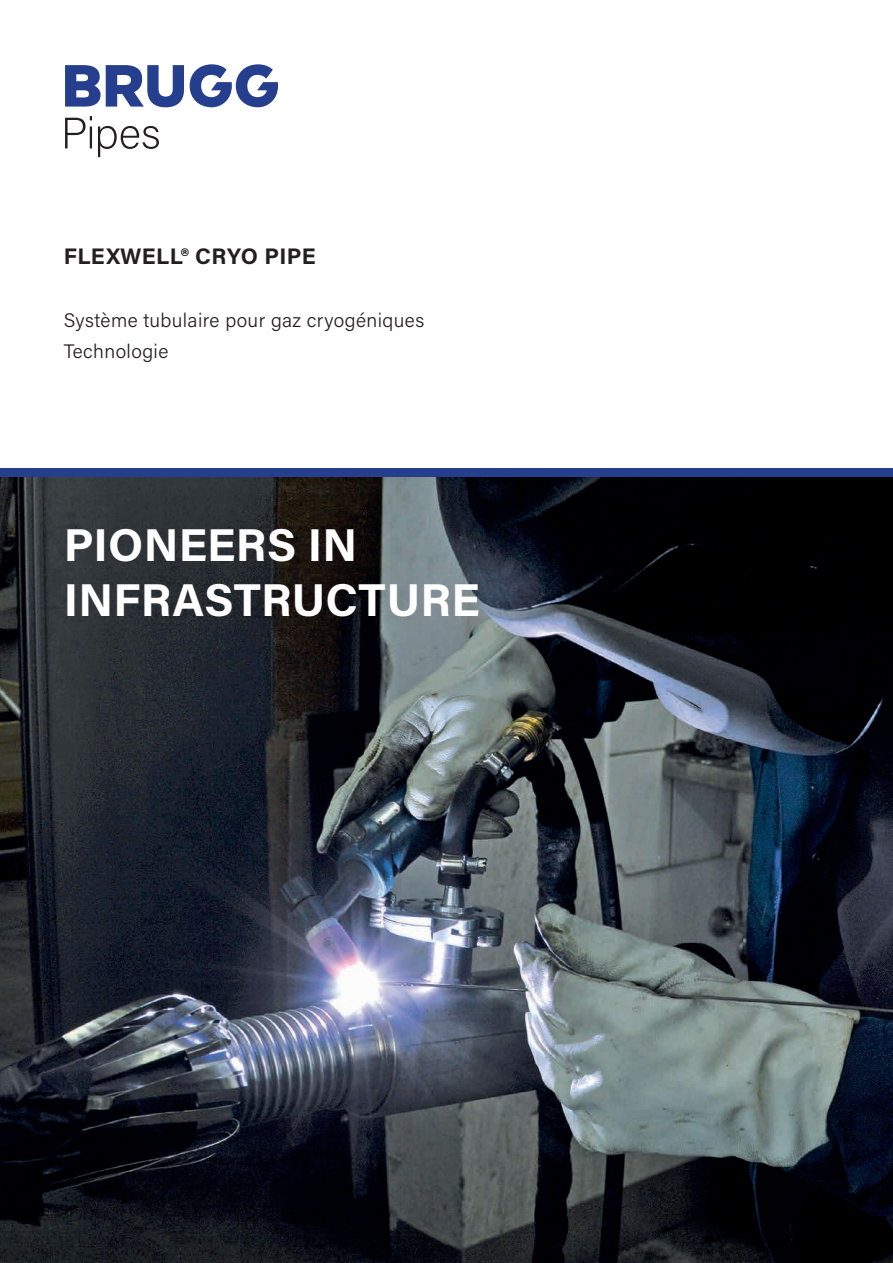
<style>
.page{position:relative;width:893px;height:1263px;background:#fff}
.page>*{position:absolute;margin:0;border:0;box-sizing:border-box;transform-origin:0 0}
.t1{font:700 46.05px/55.2px "Acumin Pro";letter-spacing:.005em;color:#fff}
.t2{font:700 22.5px "Acumin Pro";letter-spacing:.015em;color:#231f20}
.t3{font:300 19.5px/31.5px "Acumin Pro";letter-spacing:.02em;color:#231f20}
</style>
<div class="page">
<img style="left:0;top:476px;width:893px;height:787px">
<svg style="left:65px;top:65px;width:119px;height:42px"></svg>
<svg style="left:190px;top:64px;width:88px;height:43px"></svg>
<svg style="left:65px;top:116px;width:27px;height:32px"></svg>
<svg style="left:98px;top:126px;width:61px;height:31px"></svg>
<div style="left:0;top:468px;width:893px;height:8px;background:#253f8e"></div>
<p class="t2" style="left:64px;top:240px;width:254px">FLEXWELL® CRYO PIPE</p>
<p class="t3" style="left:64px;top:304px;width:362px">Système tubulaire pour gaz cryogéniques<br>Technologie</p>
<h1 class="t1" style="left:64px;top:515px;width:418px">PIONEERS IN<br>INFRASTRUCTURE</h1>
</div>
